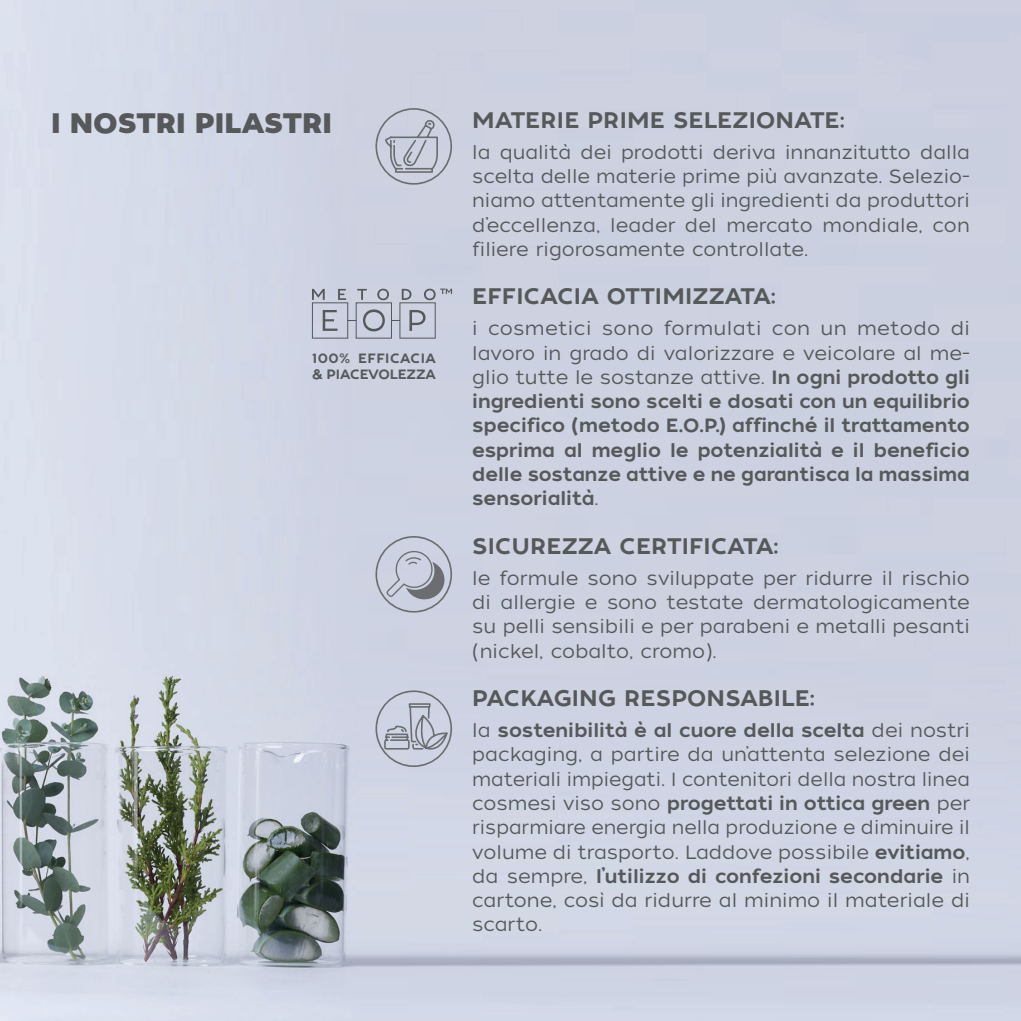
<style>
.page{position:relative;width:1021px;height:1021px;background:#fff}
.page>*{position:absolute;margin:0;border:0;box-sizing:border-box;transform-origin:0 0}
.t1{font:28.12px "Tide Sans 700 Mondo";letter-spacing:.01em;color:#57585a}
.t2{font:22.5px "Tide Sans 500 Dudette";letter-spacing:.01em;color:#57585a}
.t3{font:19.12px/24.3px "Tide Sans 300 Lil Kahuna";color:#57585a;text-align:justify}
.t4{font:19.12px/24.3px "Tide Sans 500 Dudette";color:#57585a;text-align:justify}
.t5{font:13.5px/15.8px "Tide Sans 500 Dudette";letter-spacing:-.005em;color:#57585a}
.s1{font-family:"Tide Sans 500 Dudette"}
.s2{font-family:"Tide Sans 300 Lil Kahuna"}
</style>
<div class="page">
<img style="left:0;top:0;width:1020px;height:1020px">
<svg style="left:375px;top:108px;width:77px;height:77px;background:#bcc0cd"></svg>
<svg style="left:375px;top:690px;width:77px;height:77px;background:#bcc1ce"></svg>
<svg style="left:375px;top:536px;width:77px;height:76px;background:#b9becb"></svg>
<svg style="left:311px;top:288px;width:141px;height:51px;background:#b8bdca"></svg>
<h1 class="t1" style="left:51px;top:105px;width:282px">I NOSTRI PILASTRI</h1>
<p class="t5" style="left:312px;top:351px;width:125px">100% EFFICACIA &amp; PIACEVOLEZZA</p>
<p class="t2" style="left:472px;top:106px;width:374px">MATERIE PRIME SELEZIONATE:</p>
<p class="t3" style="left:472px;top:140px;width:499px">la qualità dei prodotti deriva innanzitutto dalla scelta delle materie prime più avanzate. Selezio&shy;niamo attentamente gli ingredienti da produttori d’eccellenza, leader del mercato mondiale, con filiere rigorosamente controllate.</p>
<p class="t2" style="left:472px;top:282px;width:305px">EFFICACIA OTTIMIZZATA:</p>
<p class="t3" style="left:472px;top:317px;width:499px">i cosmetici sono formulati con un metodo di lavoro in grado di valorizzare e veicolare al me&shy;glio tutte le sostanze attive. <span class="s1">In ogni prodotto gli</span></p>
<p class="t4" style="left:472px;top:390px;width:499px">ingredienti sono scelti e dosati con un equilibrio specifico (metodo E.O.P.) affinché il trattamento esprima al meglio le potenzialità e il beneficio delle sostanze attive e ne garantisca la massima sensorialità<span class="s2">.</span></p>
<p class="t2" style="left:472px;top:531px;width:308px">SICUREZZA CERTIFICATA:</p>
<p class="t3" style="left:472px;top:566px;width:499px">le formule sono sviluppate per ridurre il rischio di allergie e sono testate dermatologicamente su pelli sensibili e per parabeni e metalli pesanti (nickel, cobalto, cromo).</p>
<p class="t2" style="left:472px;top:684px;width:344px">PACKAGING RESPONSABILE:</p>
<p class="t4" style="left:472px;top:718px;width:499px"><span class="s2">la</span> sostenibilità è al cuore della scelta <span class="s2">dei nostri</span></p>
<p class="t3" style="left:472px;top:742px;width:499px">packaging, a partire da un’attenta selezione dei materiali impiegati. I contenitori della nostra linea</p>
<p class="t4" style="left:472px;top:791px;width:499px"><span class="s2">cosmesi viso sono</span> progettati in ottica green <span class="s2">per</span></p>
<p class="t3" style="left:472px;top:815px;width:499px">risparmiare energia nella produzione e diminuire il volume di trasporto. Laddove possibile <span class="s1">evitiamo</span>,</p>
<p class="t4" style="left:472px;top:864px;width:499px"><span class="s2">da sempre,</span> l’utilizzo di confezioni secondarie <span class="s2">in</span></p>
<p class="t3" style="left:472px;top:888px;width:499px">cartone, così da ridurre al minimo il materiale di scarto.</p>
</div>
